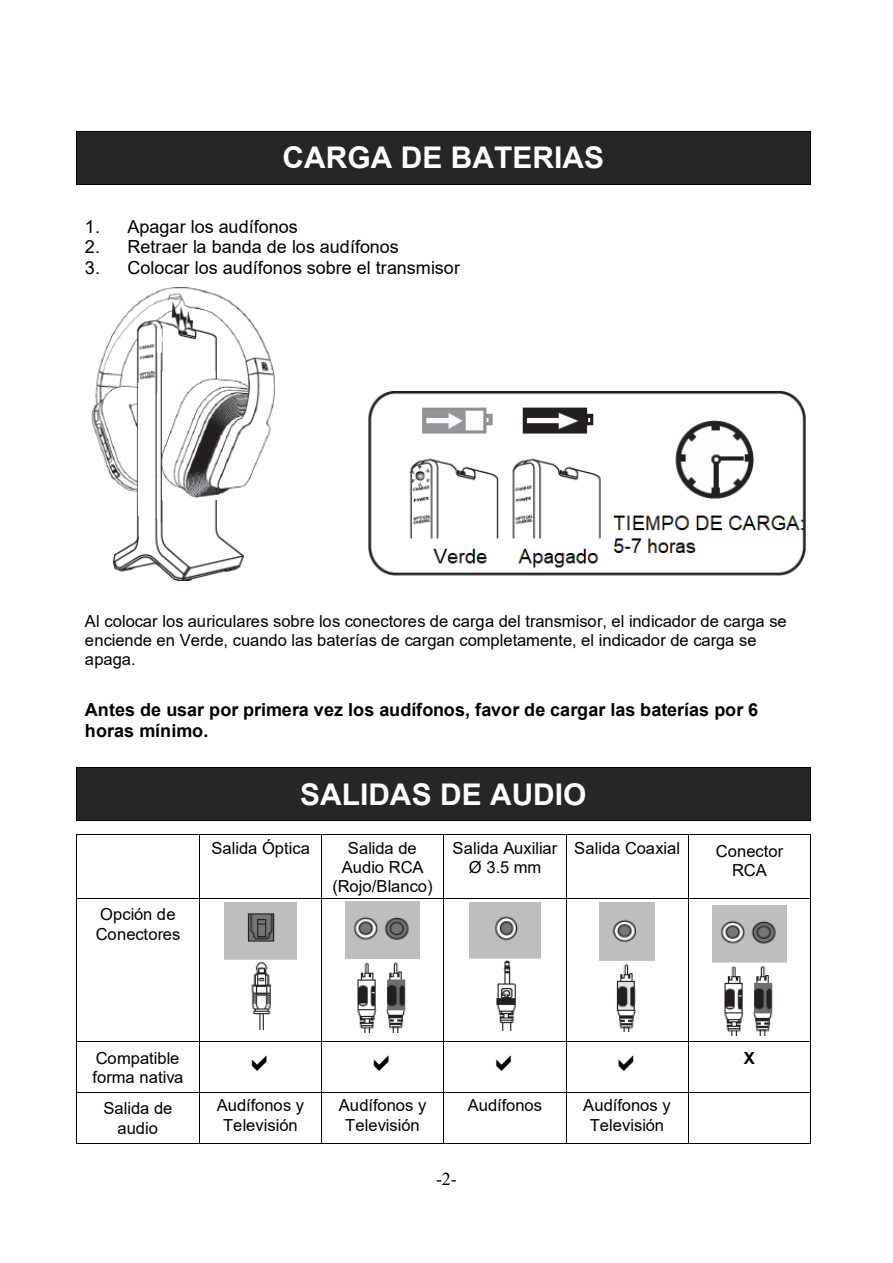
<style>
.page{position:relative;width:893px;height:1263px;background:#fff}
.page>*{position:absolute;margin:0;border:0;box-sizing:border-box;transform-origin:0 0}
.t1{font:700 29.85px "Arial";color:#fff}
.t2{font:18px "Arial";letter-spacing:.005em;color:#000}
.t3{font:700 18px/20.9px "Arial";letter-spacing:.005em;color:#000}
.t4{font:18px "Times New Roman";color:#000}
.t5{font:16.5px/19px "Arial";color:#000;text-align:center}
.t6{font:700 16.5px "Arial";color:#000}
</style>
<div class="page">
<div style="left:77px;top:131px;width:733px;height:53px;background:#262626"></div>
<hr style="left:77px;top:131px;width:733px;height:1px;background:#000">
<hr style="left:76px;top:131px;width:1px;height:53px;background:#000">
<hr style="left:77px;top:184px;width:733px;height:1px;background:#000">
<hr style="left:810px;top:131px;width:1px;height:53px;background:#000">
<img style="left:91px;top:287px;width:715px;height:294px">
<div style="left:77px;top:768px;width:733px;height:52px;background:#262626"></div>
<hr style="left:77px;top:767px;width:733px;height:1px;background:#000">
<hr style="left:76px;top:768px;width:1px;height:52px;background:#000">
<hr style="left:77px;top:820px;width:733px;height:1px;background:#000">
<hr style="left:810px;top:768px;width:1px;height:52px;background:#000">
<hr style="left:77px;top:834px;width:122px;height:1px;background:#000">
<hr style="left:199px;top:834px;width:122px;height:1px;background:#000">
<hr style="left:321px;top:834px;width:122px;height:1px;background:#000">
<hr style="left:444px;top:834px;width:122px;height:1px;background:#000">
<hr style="left:566px;top:834px;width:122px;height:1px;background:#000">
<hr style="left:688px;top:834px;width:122px;height:1px;background:#000">
<hr style="left:76px;top:835px;width:1px;height:63px;background:#000">
<hr style="left:199px;top:835px;width:1px;height:63px;background:#000">
<hr style="left:321px;top:835px;width:1px;height:63px;background:#000">
<hr style="left:443px;top:835px;width:1px;height:63px;background:#000">
<hr style="left:566px;top:835px;width:1px;height:63px;background:#000">
<hr style="left:688px;top:835px;width:1px;height:63px;background:#000">
<hr style="left:810px;top:835px;width:1px;height:63px;background:#000">
<img style="left:224px;top:902px;width:72px;height:127px">
<img style="left:345px;top:902px;width:74px;height:130px">
<img style="left:469px;top:902px;width:71px;height:128px">
<img style="left:599px;top:902px;width:55px;height:129px">
<img style="left:712px;top:905px;width:74px;height:131px">
<hr style="left:77px;top:898px;width:122px;height:1px;background:#000">
<hr style="left:199px;top:898px;width:122px;height:1px;background:#000">
<hr style="left:321px;top:898px;width:122px;height:1px;background:#000">
<hr style="left:444px;top:898px;width:122px;height:1px;background:#000">
<hr style="left:566px;top:898px;width:122px;height:1px;background:#000">
<hr style="left:688px;top:898px;width:122px;height:1px;background:#000">
<hr style="left:76px;top:899px;width:1px;height:142px;background:#000">
<hr style="left:199px;top:899px;width:1px;height:142px;background:#000">
<hr style="left:321px;top:899px;width:1px;height:142px;background:#000">
<hr style="left:443px;top:899px;width:1px;height:142px;background:#000">
<hr style="left:566px;top:899px;width:1px;height:142px;background:#000">
<hr style="left:688px;top:899px;width:1px;height:142px;background:#000">
<hr style="left:810px;top:899px;width:1px;height:142px;background:#000">
<hr style="left:77px;top:1041px;width:122px;height:1px;background:#000">
<hr style="left:199px;top:1041px;width:122px;height:1px;background:#000">
<hr style="left:321px;top:1041px;width:122px;height:1px;background:#000">
<hr style="left:444px;top:1041px;width:122px;height:1px;background:#000">
<hr style="left:566px;top:1041px;width:122px;height:1px;background:#000">
<hr style="left:688px;top:1041px;width:122px;height:1px;background:#000">
<hr style="left:76px;top:1042px;width:1px;height:50px;background:#000">
<hr style="left:199px;top:1042px;width:1px;height:50px;background:#000">
<hr style="left:321px;top:1042px;width:1px;height:50px;background:#000">
<hr style="left:443px;top:1042px;width:1px;height:50px;background:#000">
<hr style="left:566px;top:1042px;width:1px;height:50px;background:#000">
<hr style="left:688px;top:1042px;width:1px;height:50px;background:#000">
<hr style="left:810px;top:1042px;width:1px;height:50px;background:#000">
<hr style="left:77px;top:1092px;width:122px;height:1px;background:#000">
<hr style="left:199px;top:1092px;width:122px;height:1px;background:#000">
<hr style="left:321px;top:1092px;width:122px;height:1px;background:#000">
<hr style="left:444px;top:1092px;width:122px;height:1px;background:#000">
<hr style="left:566px;top:1092px;width:122px;height:1px;background:#000">
<hr style="left:688px;top:1092px;width:122px;height:1px;background:#000">
<hr style="left:76px;top:1093px;width:1px;height:50px;background:#000">
<hr style="left:77px;top:1143px;width:122px;height:1px;background:#000">
<hr style="left:199px;top:1093px;width:1px;height:50px;background:#000">
<hr style="left:199px;top:1143px;width:122px;height:1px;background:#000">
<hr style="left:321px;top:1093px;width:1px;height:50px;background:#000">
<hr style="left:321px;top:1143px;width:122px;height:1px;background:#000">
<hr style="left:443px;top:1093px;width:1px;height:50px;background:#000">
<hr style="left:444px;top:1143px;width:122px;height:1px;background:#000">
<hr style="left:566px;top:1093px;width:1px;height:50px;background:#000">
<hr style="left:566px;top:1143px;width:122px;height:1px;background:#000">
<hr style="left:688px;top:1093px;width:1px;height:50px;background:#000">
<hr style="left:688px;top:1143px;width:122px;height:1px;background:#000">
<hr style="left:810px;top:1093px;width:1px;height:50px;background:#000">
<p class="t1" style="left:283px;top:137px;width:323px">CARGA DE BATERIAS</p>
<p class="t2" style="left:85px;top:214px;width:214px">1. Apagar los audífonos</p>
<p class="t2" style="left:85px;top:234px;width:315px">2. Retraer la banda de los audífonos</p>
<p class="t2" style="left:85px;top:255px;width:376px">3. Colocar los audífonos sobre el transmisor</p>
<p class="t5" style="left:85px;top:612px;width:703px;text-align:left">Al colocar los auriculares sobre los conectores de carga del transmisor, el indicador de carga se enciende en Verde, cuando las baterías de cargan completamente, el indicador de carga se apaga.</p>
<p class="t3" style="left:85px;top:700px;width:675px">Antes de usar por primera vez los audífonos, favor de cargar las baterías por 6 horas mínimo.</p>
<p class="t5" style="left:96px;top:905px;width:86px;line-height:19.5px;text-align:left">Opción de<br>Conectores</p>
<p class="t1" style="left:300px;top:773px;width:288px">SALIDAS DE AUDIO</p>
<p class="t5" style="left:211px;top:838px;width:100px">Salida Óptica</p>
<p class="t5" style="left:332px;top:839px;width:102px">Salida de<br>Audio RCA (Rojo/Blanco)</p>
<p class="t5" style="left:453px;top:838px;width:106px">Salida Auxiliar<br>Ø 3.5 mm</p>
<p class="t5" style="left:574px;top:838px;width:107px">Salida Coaxial</p>
<p class="t5" style="left:716px;top:841px;width:69px">Conector<br>RCA</p>
<p class="t5" style="left:93px;top:1048px;width:92px;line-height:19.5px;text-align:left">Compatible forma nativa</p>
<p class="t6" style="left:744px;top:1046px;width:13px">X</p>
<p class="t5" style="left:103px;top:1099px;width:70px;line-height:19.5px">Salida de audio</p>
<p class="t5" style="left:217px;top:1096px;width:89px">Audífonos y<br>Televisión</p>
<p class="t5" style="left:339px;top:1096px;width:89px">Audífonos y<br>Televisión</p>
<p class="t5" style="left:468px;top:1096px;width:76px">Audífonos</p>
<p class="t5" style="left:583px;top:1096px;width:89px">Audífonos y<br>Televisión</p>
<p class="t4" style="left:436px;top:1166px;width:22px">-2-</p>
</div>
